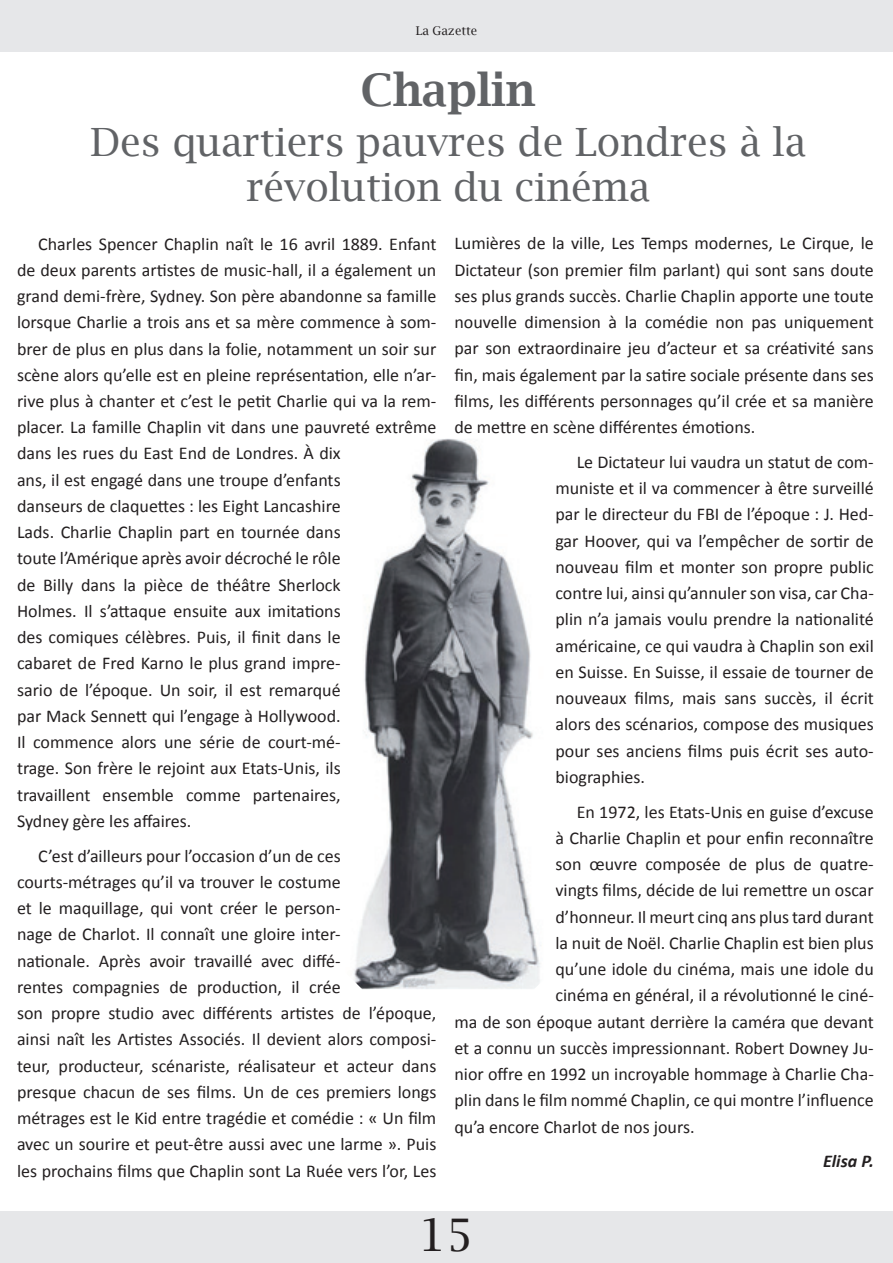
<style>
.page{position:relative;width:893px;height:1263px;background:#fff}
.page>*{position:absolute;margin:0;border:0;box-sizing:border-box;transform-origin:0 0}
.t1{font:600 45px "Lucida Bright";color:#616366}
.t2{font:45px "Lucida Bright";color:#231f20}
.t3{font:39px/45px "Lucida Bright";color:#616366;text-align:center}
.t4{font:18px/26.2px "Calibri";color:#231f20}
.t5{font:italic 700 18px "Calibri";color:#231f20}
.t6{font:12px "Lucida Bright";color:#231f20}
</style>
<div class="page">
<div style="left:0;top:1212px;width:893px;height:51px;background:#e6e7e9"></div>
<div style="left:0;top:0;width:893px;height:51px;background:#e6e7e9"></div>
<img style="left:354px;top:439px;width:186px;height:550px">
<p class="t6" style="left:416px;top:24px;width:63px">La Gazette</p>
<h1 class="t1" style="left:361px;top:64px;width:176px">Chaplin</h1>
<h2 class="t3" style="left:90px;top:120px;width:717px">Des quartiers pauvres de Londres à la révolution du cinéma</h2>
<p class="t4" style="left:17px;top:230px;width:421px;text-indent:21px">Charles Spencer Chaplin naît le 16 avril 1889. Enfant de deux parents artistes de music-hall, il a également un grand demi-frère, Sydney. Son père abandonne sa famille lorsque Charlie a trois ans et sa mère commence à som&shy;brer de plus en plus dans la folie, notamment un soir sur scène alors qu’elle est en pleine représentation, elle n’ar&shy;rive plus à chanter et c’est le petit Charlie qui va la rem&shy;placer. La famille Chaplin vit dans une pauvreté extrême dans les rues du East End de Londres. À dix<br>ans, il est engagé dans une troupe d’enfants<br>danseurs de claquettes : les Eight Lancashire<br>Lads. Charlie Chaplin part en tournée dans<br>toute l’Amérique après avoir décroché le rôle<br>de Billy dans la pièce de théâtre Sherlock<br>Holmes. Il s’attaque ensuite aux imitations<br>des comiques célèbres. Puis, il finit dans le<br>cabaret de Fred Karno le plus grand impre-<br>sario de l’époque. Un soir, il est remarqué<br>par Mack Sennett qui l’engage à Hollywood.<br>Il commence alors une série de court-mé-<br>trage. Son frère le rejoint aux Etats-Unis, ils<br>travaillent ensemble comme partenaires,<br>Sydney gère les affaires.</p>
<p class="t4" style="left:17px;top:843px;width:421px;text-indent:21px">C’est d’ailleurs pour l’occasion d’un de ces courts-métrages qu’il va trouver le costume<br>et le maquillage, qui vont créer le person-<br>nage de Charlot. Il connaît une gloire inter-<br>nationale. Après avoir travaillé avec diffé-<br>rentes compagnies de production, il crée<br>son propre studio avec différents artistes de l’époque, ainsi naît les Artistes Associés. Il devient alors composi&shy;teur, producteur, scénariste, réalisateur et acteur dans presque chacun de ses films. Un de ces premiers longs métrages est le Kid entre tragédie et comédie : « Un film avec un sourire et peut-être aussi avec une larme ». Puis les prochains films que Chaplin sont La Ruée vers l’or, Les</p>
<p class="t4" style="left:454px;top:230px;width:421px;text-align:justify">Lumières de la ville, Les Temps modernes, Le Cirque, le Dictateur (son premier film parlant) qui sont sans doute ses plus grands succès. Charlie Chaplin apporte une toute nouvelle dimension à la comédie non pas uniquement par son extraordinaire jeu d’acteur et sa créativité sans fin, mais également par la satire sociale présente dans ses films, les différents personnages qu’il crée et sa manière de mettre en scène différentes émotions.</p>
<p class="t4" style="left:555px;top:449px;width:320px;text-align:justify;text-indent:21px">Le Dictateur lui vaudra un statut de com&shy;muniste et il va commencer à être surveillé par le directeur du FBI de l’époque : J. Hed&shy;gar Hoover, qui va l’empêcher de sortir de nouveau film et monter son propre public contre lui, ainsi qu’annuler son visa, car Cha&shy;plin n’a jamais voulu prendre la nationalité américaine, ce qui vaudra à Chaplin son exil en Suisse. En Suisse, il essaie de tourner de nouveaux films, mais sans succès, il écrit alors des scénarios, compose des musiques pour ses anciens films puis écrit ses auto&shy;biographies.</p>
<p class="t4" style="left:577px;top:798px;width:299px">En 1972, les Etats-Unis en guise d’excuse</p>
<p class="t4" style="left:555px;top:825px;width:320px">à Charlie Chaplin et pour enfin reconnaître</p>
<p class="t4" style="left:555px;top:851px;width:320px">son œuvre composée de plus de quatre-</p>
<p class="t4" style="left:555px;top:877px;width:320px">vingts films, décide de lui remettre un oscar</p>
<p class="t4" style="left:555px;top:903px;width:320px">d’honneur. Il meurt cinq ans plus tard durant</p>
<p class="t4" style="left:555px;top:930px;width:320px">la nuit de Noël. Charlie Chaplin est bien plus</p>
<p class="t4" style="left:555px;top:956px;width:320px">qu’une idole du cinéma, mais une idole du</p>
<p class="t4" style="left:555px;top:982px;width:320px">cinéma en général, il a révolutionné le ciné-</p>
<p class="t4" style="left:454px;top:1008px;width:421px">ma de son époque autant derrière la caméra que devant</p>
<p class="t4" style="left:454px;top:1035px;width:421px">et a connu un succès impressionnant. Robert Downey Ju-</p>
<p class="t4" style="left:454px;top:1061px;width:421px">nior offre en 1992 un incroyable hommage à Charlie Cha-</p>
<p class="t4" style="left:454px;top:1087px;width:421px">plin dans le film nommé Chaplin, ce qui montre l’influence</p>
<p class="t4" style="left:454px;top:1113px;width:242px">qu’a encore Charlot de nos jours.</p>
<p class="t5" style="left:823px;top:1150px;width:52px">Elisa P.</p>
<h1 class="t2" style="left:419px;top:1209px;width:56px">15</h1>
</div>
